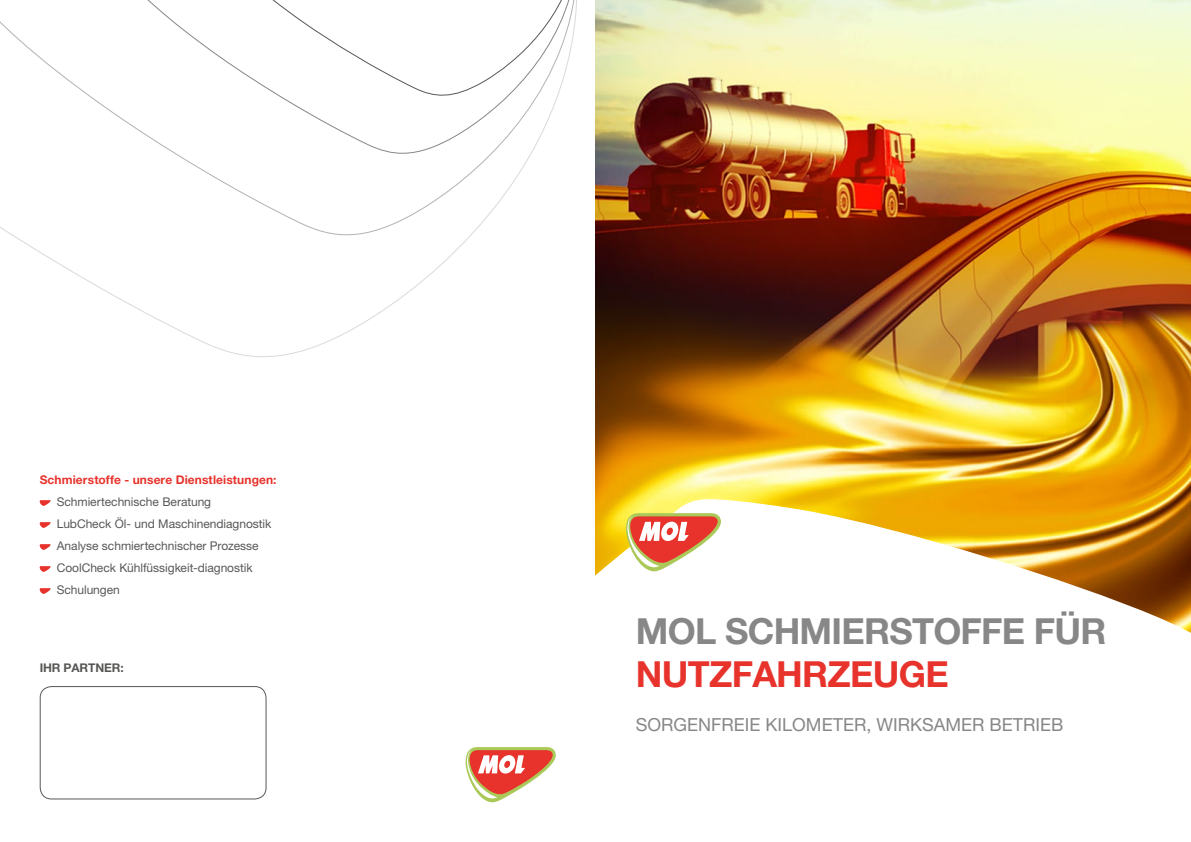
<style>
.page{position:relative;width:1191px;height:842px;background:#fff}
.page>*{position:absolute;margin:0;border:0;box-sizing:border-box;transform-origin:0 0}
.t1{font:700 36px "Helvetica Neue LT Pro";letter-spacing:-.02em;color:#878787}
.t2{font:700 36px "Helvetica Neue LT Pro";letter-spacing:-.02em;color:#e7332c}
.t3{font:18px "Helvetica Neue LT Pro";color:#878787}
.t4{font:12px/22px "Helvetica Neue LT Pro";letter-spacing:-.005em;color:#575756}
.t5{font:700 12px "Helvetica Neue LT Pro";letter-spacing:.01em;color:#e7332c}
.t6{font:700 12px "Helvetica Neue LT Pro";letter-spacing:-.01em;color:#575756}
</style>
<div class="page">
<img style="left:595px;top:0;width:596px;height:499px">
<svg style="left:595px;top:499px;width:596px;height:134px"></svg>
<svg style="left:626px;top:513px;width:95px;height:58px"></svg>
<svg style="left:0;top:0;width:577px;height:357px"></svg>
<svg style="left:465px;top:747px;width:91px;height:55px"></svg>
<svg style="left:40px;top:500px;width:11px;height:6px"></svg>
<svg style="left:40px;top:522px;width:11px;height:6px"></svg>
<svg style="left:40px;top:544px;width:11px;height:6px"></svg>
<svg style="left:40px;top:566px;width:11px;height:6px"></svg>
<svg style="left:40px;top:588px;width:11px;height:6px"></svg>
<div style="left:40px;top:686px;width:226px;height:113px;border:1px solid #575756;border-radius:11px"></div>
<p class="t5" style="left:40px;top:472px;width:238px">Schmierstoffe - unsere Dienstleistungen:</p>
<p class="t4" style="left:57px;top:490px;width:216px">Schmiertechnische Beratung<br>LubCheck Öl- und Maschinendiagnostik<br>Analyse schmiertechnischer Prozesse<br>CoolCheck Kühlfüssigkeit-diagnostik<br>Schulungen</p>
<p class="t6" style="left:40px;top:660px;width:85px">IHR PARTNER:</p>
<h1 class="t1" style="left:636px;top:609px;width:472px">MOL SCHMIERSTOFFE FÜR</h1>
<h1 class="t2" style="left:636px;top:652px;width:314px">NUTZFAHRZEUGE</h1>
<h2 class="t3" style="left:636px;top:714px;width:429px">SORGENFREIE KILOMETER, WIRKSAMER BETRIEB</h2>
</div>
